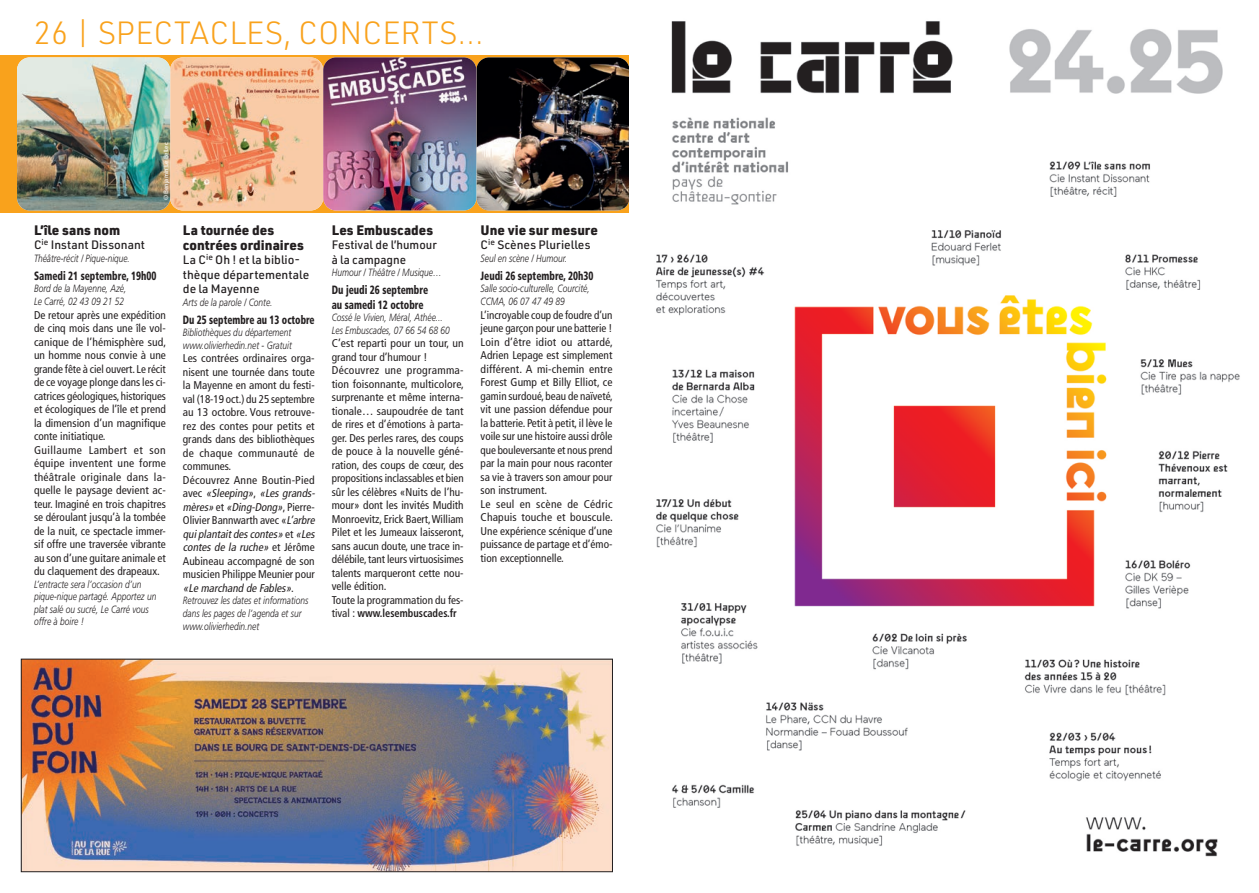
<style>
.page{position:relative;width:1259px;height:893px;background:#fff}
.page>*{position:absolute;margin:0;border:0;box-sizing:border-box;transform-origin:0 0}
.t1{font:300 31.5px "URWDIN";color:#f9a21c}
.Sous-titre_courant_E{font:900 13.5px/15px "URWDIN";color:#231f20}
.Artistes_Spectacle{font:500 12px/14.4px "URWDIN";color:#231f20}
.Date_Spectacles{font:900 condensed 12px/14.4px "Frutiger LT Std";color:#231f20;scale:.8 1}
.Date_Spectacles-2{font:900 condensed 12px "Frutiger LT Std";color:#231f20;scale:.79 1}
.Texte_Courant_Specta{font:condensed 11.25px/13.5px "Frutiger LT Std";color:#231f20;text-align:justify}
.Texte_light_Ital_cou{font:italic 300 10.5px/12.6px "Frutiger LT Std";color:#231f20;scale:.8 1}
.Texte_light_Ital_cou-2{font:italic 300 10.5px "Frutiger LT Std";color:#231f20;scale:.79 1}
.Crédit_photos_blc{font:500 6px "URWDIN";color:#fff}
.s1{font-style:italic}
.s2{font-weight:700}
</style>
<div class="page">
<div style="left:0;top:55px;width:629px;height:158px;background:#f9a21c"></div>
<img style="left:17px;top:57px;width:612px;height:153px">
<img style="left:476px;top:57px;width:153px;height:153px;border-radius:13px">
<img style="left:17px;top:57px;width:153px;height:153px;border-radius:13px">
<img style="left:23px;top:661px;width:588px;height:209px">
<div style="left:21px;top:659px;width:592px;height:213px;border:1px solid #231f20"></div>
<img style="left:656px;top:21px;width:584px;height:836px">
<img style="left:323px;top:57px;width:153px;height:153px;border-radius:13px">
<p class="t1" style="left:34px;top:12px;width:451px">26 | SPECTACLES, CONCERTS…</p>
<p class="Crédit_photos_blc" style="left:162px;top:200px;width:59px;rotate:-90deg">© Benjamin Le Bellec</p>
<p class="Sous-titre_courant_E" style="left:34px;top:222px;width:88px">L’île sans nom</p>
<p class="Artistes_Spectacle" style="left:34px;top:238px;width:112px">C<sup>ie</sup> Instant Dissonant</p>
<p class="Texte_light_Ital_cou-2" style="left:34px;top:252px;width:123px">Théâtre-récit / Pique-nique.</p>
<p class="Date_Spectacles" style="left:34px;top:268px;width:154px">Samedi 21 septembre, 19h00</p>
<p class="Texte_light_Ital_cou" style="left:34px;top:283px;width:117px">Bord de la Mayenne, Azé,<br>Le Carré, 02 43 09 21 52</p>
<p class="Texte_Courant_Specta" style="left:34px;top:308px;width:134px">De retour après une expédition de cinq mois dans une île vol&shy;canique de l’hémisphère sud, un homme nous convie à une grande fête à ciel ouvert. Le récit de ce voyage plonge dans les ci&shy;catrices géologiques, historiques et écologiques de l’île et prend la dimension d’un magnifique conte initiatique.</p>
<p class="Texte_Courant_Specta" style="left:34px;top:443px;width:133px">Guillaume Lambert et son équipe inventent une forme théâtrale originale dans la&shy;quelle le paysage devient ac&shy;teur. Imaginé en trois chapitres se déroulant jusqu’à la tombée de la nuit, ce spectacle immer&shy;sif offre une traversée vibrante au son d’une guitare animale et du claquement des drapeaux.</p>
<p class="Texte_light_Ital_cou" style="left:34px;top:578px;width:154px">L’entracte sera l’occasion d’un pique-nique partagé. Apportez un plat salé ou sucré, Le Carré vous offre à boire !</p>
<p class="Sous-titre_courant_E" style="left:183px;top:222px;width:123px">La tournée des contrées ordinaires</p>
<p class="Artistes_Spectacle" style="left:183px;top:253px;width:128px">La C<sup>ie</sup> Oh ! et la biblio&shy;thèque départementale de la Mayenne</p>
<p class="Texte_light_Ital_cou" style="left:183px;top:296px;width:114px">Arts de la parole / Conte.</p>
<p class="Date_Spectacles-2" style="left:183px;top:312px;width:168px">Du 25 septembre au 13 octobre</p>
<p class="Texte_light_Ital_cou" style="left:183px;top:326px;width:138px">Bibliothèques du département www.olivierhedin.net - Gratuit</p>
<p class="Texte_Courant_Specta" style="left:183px;top:352px;width:133px">Les contrées ordinaires orga&shy;nisent une tournée dans toute la Mayenne en amont du festi&shy;val (18-19 oct.) du 25 septembre au 13 octobre. Vous retrouve&shy;rez des contes pour petits et grands dans des bibliothèques de chaque communauté de communes.</p>
<p class="Texte_Courant_Specta" style="left:183px;top:473px;width:136px;text-align:left">Découvrez Anne Boutin-Pied a v e c <span class="s1">«Sleeping»</span>, <span class="s1">«Les grands&shy;mères»</span> et <span class="s1">«Ding-Dong»</span>, P i e r re -<br>Olivier Bannwarth avec «<span class="s1">L’arbre quiplantaitdescontes»</span> e t <span class="s1">«Les contes de la ruche»</span> e t J é r ô m e<br>Aubineau accompagné de son musicien Philippe Meunier pour <span class="s1">«Le marchand de Fables»</span>.</p>
<p class="Texte_light_Ital_cou" style="left:183px;top:595px;width:158px">Retrouvez les dates et informations dans les pages de l’agenda et sur www.olivierhedin.net</p>
<p class="Sous-titre_courant_E" style="left:332px;top:222px;width:103px">Les Embuscades</p>
<p class="Artistes_Spectacle" style="left:332px;top:238px;width:107px">Festival de l’humour à la campagne</p>
<p class="Texte_light_Ital_cou" style="left:332px;top:267px;width:139px">Humour / Théâtre / Musique…</p>
<p class="Date_Spectacles" style="left:332px;top:283px;width:122px">Du jeudi 26 septembre au samedi 12 octobre</p>
<p class="Texte_light_Ital_cou" style="left:332px;top:311px;width:149px">Cossé le Vivien, Méral, Athée...<br>Les Embuscades, 07 66 54 68 60</p>
<p class="Texte_Courant_Specta" style="left:332px;top:337px;width:133px">C’est reparti pour un tour, un grand tour d’humour !</p>
<p class="Texte_Courant_Specta" style="left:332px;top:364px;width:134px">Découvrez une programma&shy;tion foisonnante, multicolore, surprenante et même interna&shy;tionale… saupoudrée de tant de rires et d’émotions à parta&shy;ger. Des perles rares, des coups de pouce à la nouvelle géné&shy;ration, des coups de cœur, des propositions inclassables et bien sûr les célèbres «Nuits de l’hu&shy;mour» dont les invités Mudith Monroevitz, Erick Baert, William Pilet et les Jumeaux laisseront, sans aucun doute, une trace in&shy;délébile, tant leurs virtuosisimes talents marqueront cette nou&shy;velle édition.</p>
<p class="Texte_Courant_Specta" style="left:332px;top:593px;width:133px">Toute la programmation du fes&shy;tival : <span class="s2">www.lesembuscades.fr</span></p>
<p class="Sous-titre_courant_E" style="left:480px;top:222px;width:119px">Une vie sur mesure</p>
<p class="Artistes_Spectacle" style="left:480px;top:238px;width:111px">C<sup>ie</sup> Scènes Plurielles</p>
<p class="Texte_light_Ital_cou" style="left:480px;top:252px;width:110px">Seul en scène / Humour.</p>
<p class="Date_Spectacles" style="left:480px;top:268px;width:143px">Jeudi 26 septembre, 20h30</p>
<p class="Texte_light_Ital_cou" style="left:480px;top:283px;width:138px">Salle socio-culturelle, Courcité,<br>CCMA, 06 07 47 49 89</p>
<p class="Texte_Courant_Specta" style="left:480px;top:308px;width:133px">L’incroyable coup de foudre d’un jeune garçon pour une batterie !</p>
<p class="Texte_Courant_Specta" style="left:480px;top:335px;width:134px">Loin d’être idiot ou attardé, Adrien Lepage est simplement différent. A mi-chemin entre Forest Gump et Billy Elliot, ce gamin surdoué, beau de naïveté, vit une passion défendue pour la batterie. Petit à petit, il lève le voile sur une histoire aussi drôle que bouleversante et nous prend par la main pour nous raconter sa vie à travers son amour pour son instrument.</p>
<p class="Texte_Courant_Specta" style="left:480px;top:497px;width:134px">Le seul en scène de Cédric Chapuis touche et bouscule.<br>Une expérience scénique d’une puissance de partage et d’émo&shy;tion exceptionnelle.</p>
</div>
